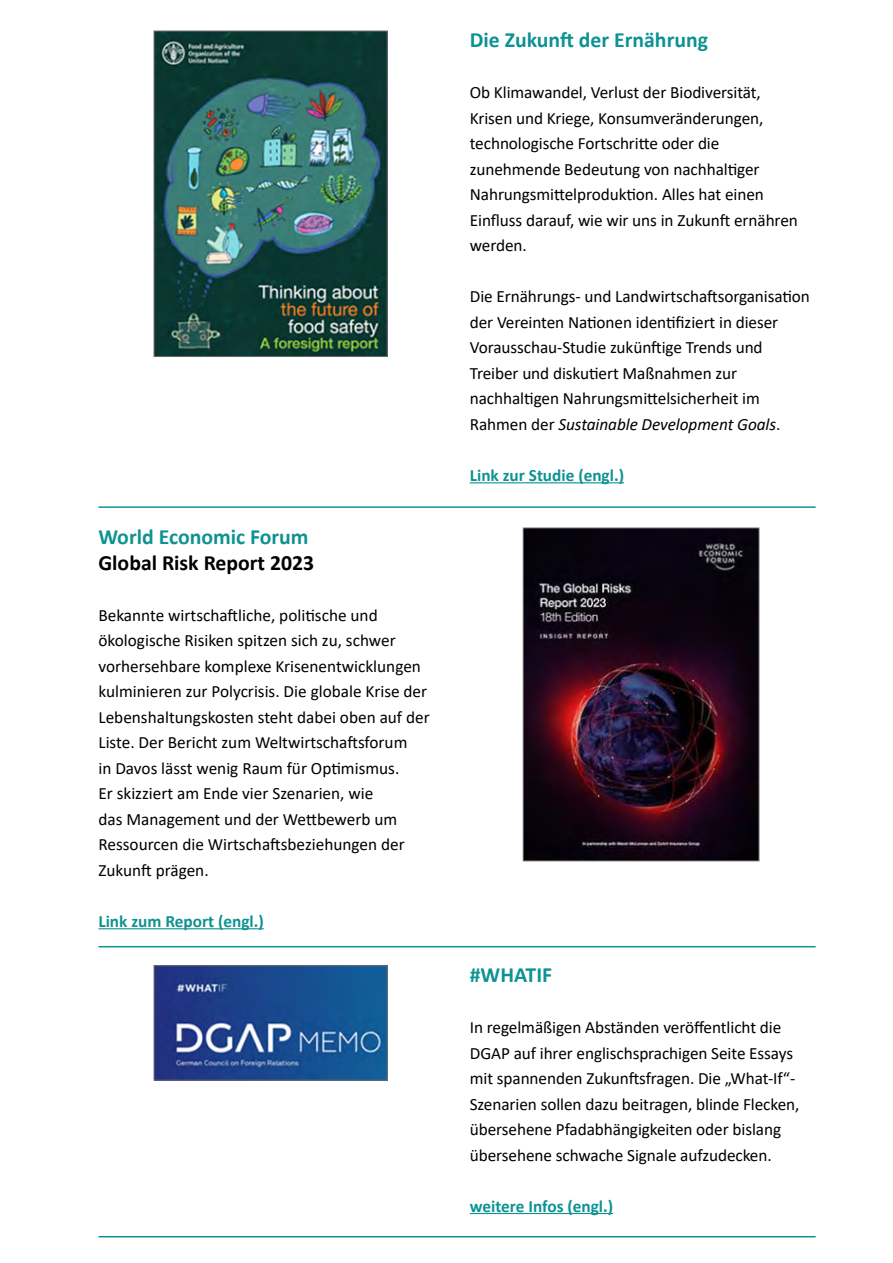
<style>
.page{position:relative;width:893px;height:1263px;background:#fff}
.page>*{position:absolute;margin:0;border:0;box-sizing:border-box;transform-origin:0 0}
.t1{font:700 21.75px "Calibri";color:#0e9292}
.t2{font:700 21.75px "Calibri";color:#000}
.t3{font:17.25px/25.5px "Calibri";letter-spacing:-.005em;color:#000}
.t4{font:700 17.25px "Calibri";color:#0e9292}
.s1{font-style:italic}
</style>
<div class="page">
<hr style="left:98px;top:506px;width:718px;height:2px;background:#0e9292">
<hr style="left:98px;top:946px;width:718px;height:1px;background:#0e9292">
<hr style="left:98px;top:1236px;width:718px;height:1px;background:#0e9292">
<hr style="left:470px;top:482px;width:154px;height:1px;background:#0e9292">
<hr style="left:98px;top:928px;width:166px;height:1px;background:#0e9292">
<img style="left:156px;top:33px;width:229px;height:322px">
<div style="left:154px;top:31px;width:233px;height:326px;border:1px solid #706f6f"></div>
<img style="left:525px;top:530px;width:232px;height:329px">
<div style="left:523px;top:528px;width:236px;height:333px;border:1px solid #706f6f"></div>
<hr style="left:470px;top:1213px;width:143px;height:1px;background:#0e9292">
<img style="left:156px;top:967px;width:229px;height:111px">
<div style="left:154px;top:965px;width:233px;height:115px;border:1px solid #706f6f"></div>
<p class="t1" style="left:98px;top:522px;width:212px">World Economic Forum</p>
<p class="t2" style="left:98px;top:547px;width:217px">Global Risk Report 2023</p>
<p class="t3" style="left:98px;top:602px;width:333px">Bekannte wirtschaftliche, politische und ökologische Risiken spitzen sich zu, schwer vorhersehbare komplexe Krisenentwicklungen kulminieren zur Polycrisis. Die globale Krise der Lebenshaltungskosten steht dabei oben auf der Liste. Der Bericht zum Weltwirtschaftsforum<br>in Davos lässt wenig Raum für Optimismus.<br>Er skizziert am Ende vier Szenarien, wie<br>das Management und der Wettbewerb um Ressourcen die Wirtschaftsbeziehungen der Zukunft prägen.</p>
<p class="t4" style="left:98px;top:909px;width:167px">Link zum Report (engl.)</p>
<p class="t1" style="left:470px;top:25px;width:240px">Die Zukunft der Ernährung</p>
<p class="t3" style="left:470px;top:79px;width:330px">Ob Klimawandel, Verlust der Biodiversität, Krisen und Kriege, Konsumveränderungen, technologische Fortschritte oder die zunehmende Bedeutung von nachhaltiger Nahrungsmittelproduktion. Alles hat einen Einfluss darauf, wie wir uns in Zukunft ernähren werden.</p>
<p class="t3" style="left:470px;top:283px;width:342px">Die Ernährungs- und Landwirtschaftsorganisation der Vereinten Nationen identifiziert in dieser Vorausschau-Studie zukünftige Trends und Treiber und diskutiert Maßnahmen zur nachhaltigen Nahrungsmittelsicherheit im Rahmen der <span class="s1">Sustainable Development Goals</span>.</p>
<p class="t4" style="left:470px;top:463px;width:156px">Link zur Studie (engl.)</p>
<p class="t1" style="left:470px;top:959px;width:84px">#WHATIF</p>
<p class="t3" style="left:470px;top:1014px;width:331px">In regelmäßigen Abständen veröffentlicht die DGAP auf ihrer englischsprachigen Seite Essays mit spannenden Zukunftsfragen. Die „What-If“- Szenarien sollen dazu beitragen, blinde Flecken, übersehene Pfadabhängigkeiten oder bislang übersehene schwache Signale aufzudecken.</p>
<p class="t4" style="left:470px;top:1193px;width:145px">weitere Infos (engl.)</p>
</div>
